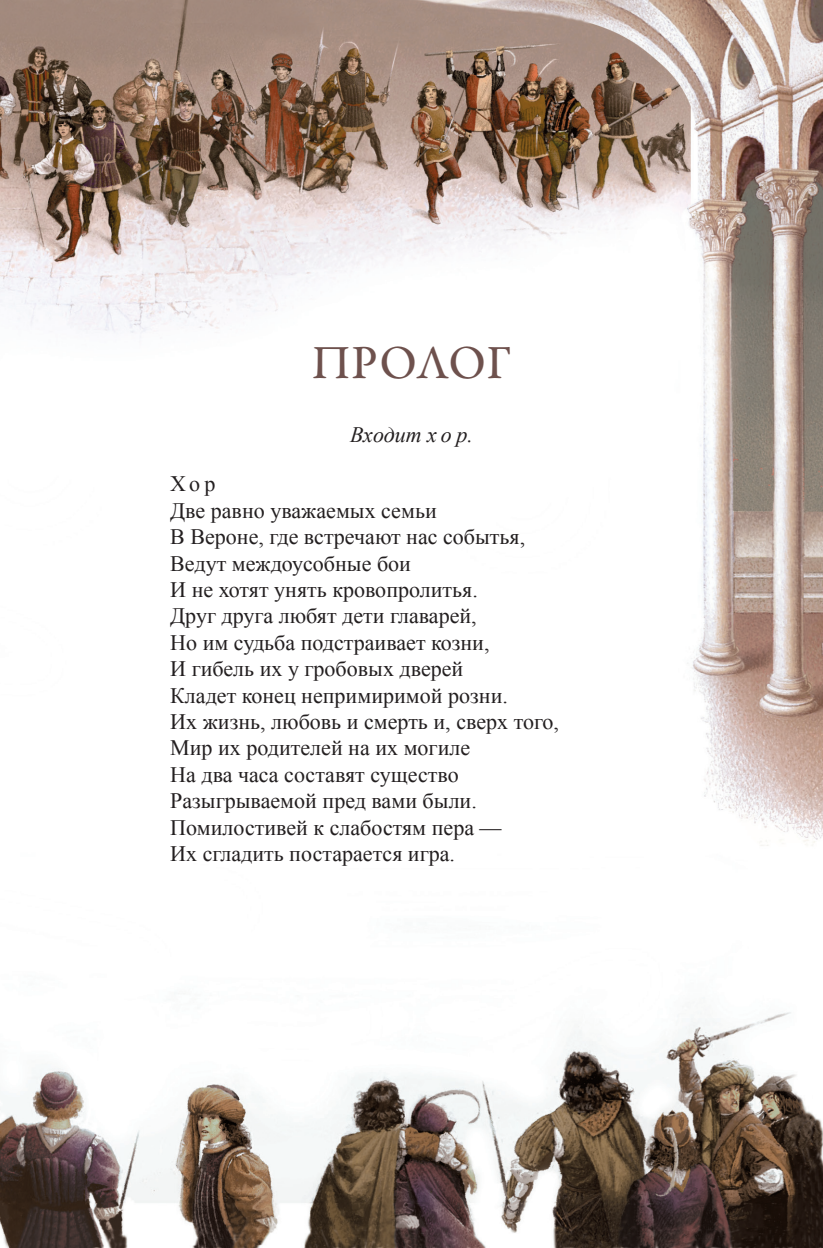
<style>
.page{position:relative;width:823px;height:1248px;background:#fff}
.page>*{position:absolute;margin:0;border:0;box-sizing:border-box;transform-origin:0 0}
.t1{font:500 48px "Garamond Premr Pro";color:#6e514d}
.t2{font:22px/26.4px "Times New Roman";color:#231f20}
.t3{font:italic 22px "Times New Roman";color:#231f20}
</style>
<div class="page">
<img style="left:0;top:0;width:822px;height:1247px">
<h1 class="t1" style="left:311px;top:334px;width:74px">Проло</h1>
<h1 class="t1" style="left:486px;top:334px;width:26px">г</h1>
<p class="t3" style="left:350px;top:419px;width:124px">Входит х о р.</p>
<p class="t2" style="left:170px;top:470px;width:390px">Хор<br>Две равно уважаемых семьи<br>В Вероне, где встречают нас событья,<br>Ведут междоусобные бои<br>И не хотят унять кровопролитья.<br>Друг друга любят дети главарей,<br>Но им судьба подстраивает козни,<br>И гибель их у гробовых дверей<br>Кладет конец непримиримой розни.<br>Их жизнь, любовь и смерть и, сверх того,<br>Мир их родителей на их могиле<br>На два часа составят существо<br>Разыгрываемой пред вами были.<br>Помилостивей к слабостям пера —<br>Их сгладить постарается игра.</p>
</div>
